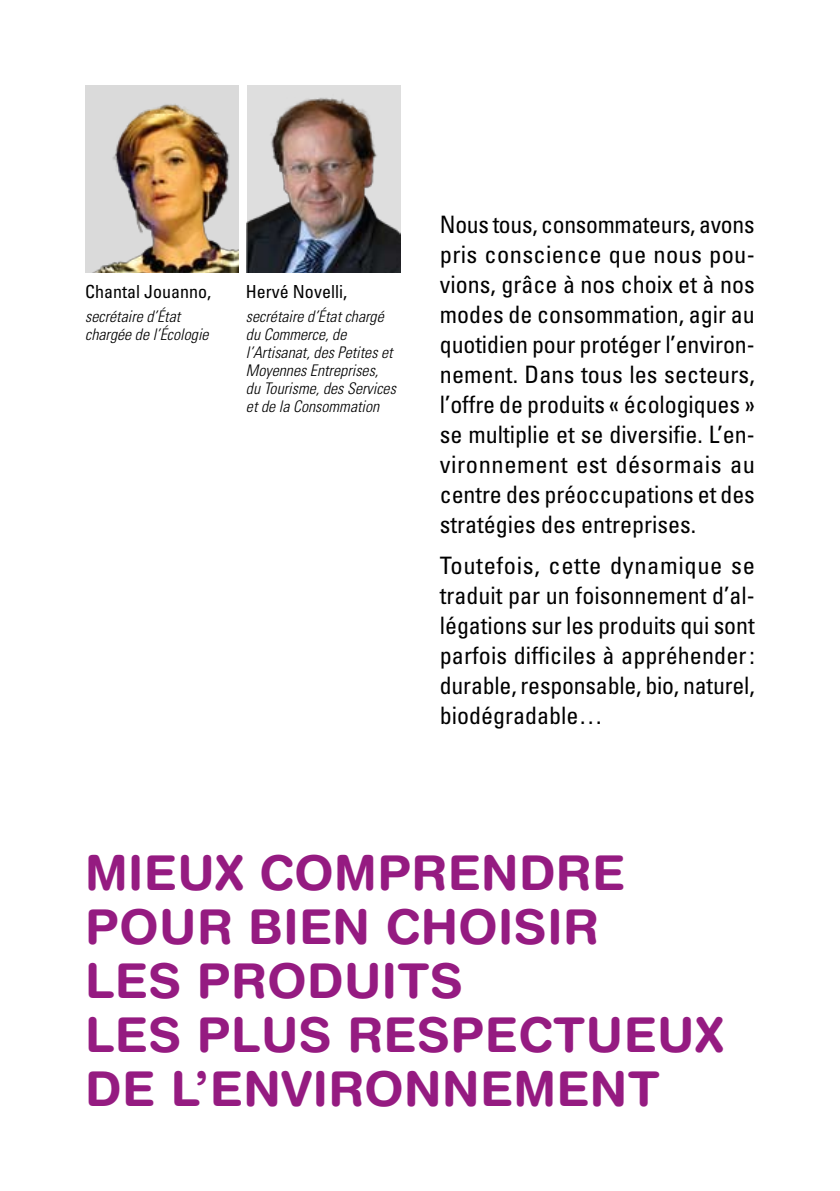
<style>
.page{position:relative;width:840px;height:1191px;background:#fff}
.page>*{position:absolute;margin:0;border:0;box-sizing:border-box;transform-origin:0 0}
.t1{font:700 48px/54px "Helvetica Rounded";letter-spacing:.01em;color:#951b81}
.t2{font:condensed 24px/30px "Univers LT";letter-spacing:-.005em;color:#000;text-align:justify}
.t3{font:condensed 18px "Univers LT";color:#000}
.t4{font:italic 300 condensed 16px/18px "Univers LT";color:#000}
</style>
<div class="page">
<img style="left:85px;top:85px;width:153px;height:187px">
<img style="left:247px;top:85px;width:153px;height:187px">
<p class="t3" style="left:85px;top:280px;width:127px">Chantal Jouanno,</p>
<p class="t4" style="left:85px;top:307px;width:125px">secrétaire d’État chargée de l’écologie</p>
<p class="t3" style="left:246px;top:280px;width:102px">Hervé Novelli,</p>
<p class="t4" style="left:246px;top:307px;width:151px">secrétaire d’État chargé du Commerce, de l’Artisanat, des Petites et<br>Moyennes Entreprises, du Tourisme, des Services et de la Consommation</p>
<p class="t2" style="left:439px;top:209px;width:316px">Nous tous, consommateurs, avons pris conscience que nous pou&shy;vions, grâce à nos choix et à nos modes de consommation, agir au quotidien pour protéger l’environ&shy;nement. Dans tous les secteurs, l’offre de produits « écologiques » se multiplie et se diversifie. L’en&shy;vironnement est désormais au centre des préoccupations et des stratégies des entreprises.</p>
<p class="t2" style="left:439px;top:550px;width:316px">Toutefois, cette dynamique se traduit par un foisonnement d’al&shy;légations sur les produits qui sont parfois difficiles à appréhender: durable, responsable, bio, naturel, biodégradable…</p>
<h1 class="t1" style="left:85px;top:845px;width:639px">MIEUX COMPRENDRE<br>POUR BIEN CHOISIR<br>LES PRODUITS<br>LES PLUS RESPECTUEUX<br>DE L’ENVIRONNEMENT</h1>
</div>
